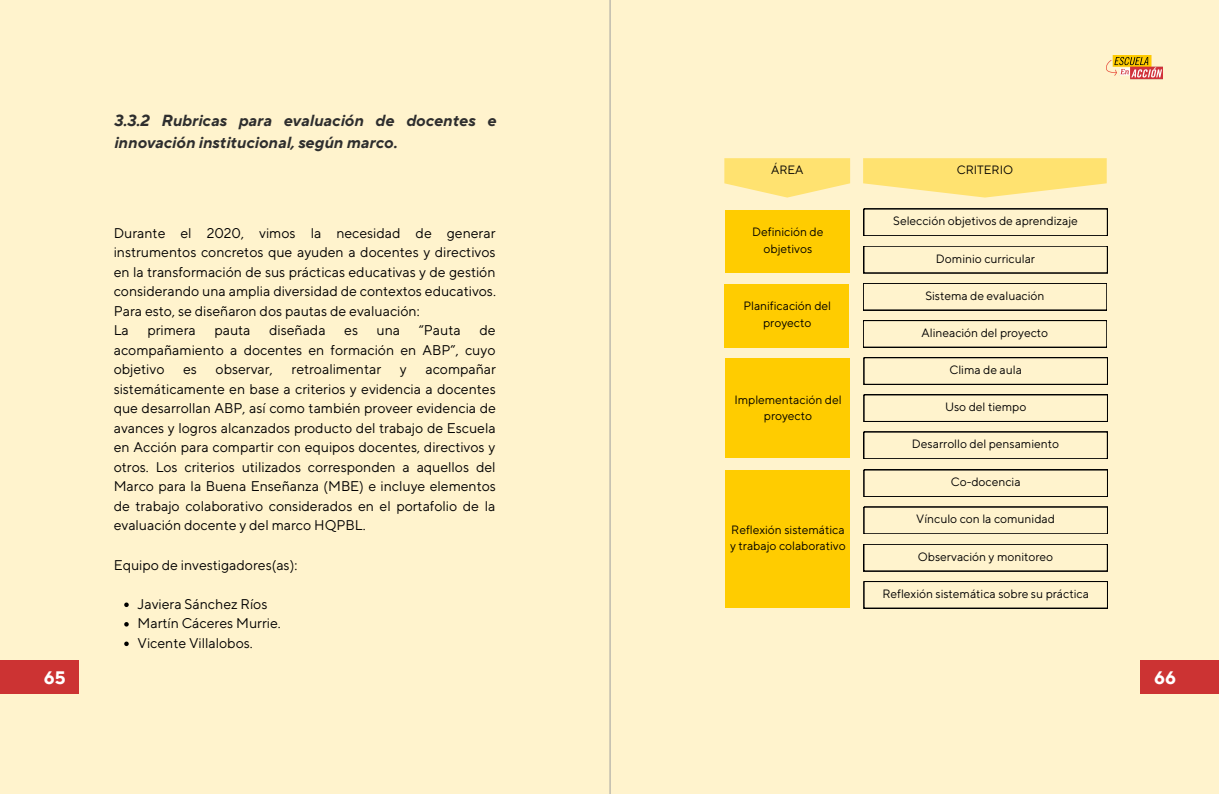
<style>
.page{position:relative;width:1219px;height:794px;background:#fff}
.page>*{position:absolute;margin:0;border:0;box-sizing:border-box;transform-origin:0 0}
.t1{font:700 18px "TT Norms Pro";color:#fff}
.t2{font:italic 700 16px/21.8px "TT Norms Pro";color:#2e2e2e}
.t3{font:14px/19.5px "TT Norms Pro";color:#000}
.t4{font:12px/16.5px "TT Norms Pro";color:#000;text-align:center}
</style>
<div class="page">
<div style="left:0;top:0;width:1219px;height:793px;background:#fff3cd"></div>
<svg style="left:124px;top:602px;width:5px;height:5px"></svg>
<svg style="left:124px;top:622px;width:5px;height:4px"></svg>
<svg style="left:124px;top:641px;width:5px;height:5px"></svg>
<hr style="left:610px;top:0;width:1px;height:793px;background:#9e9e9e">
<div style="left:1140px;top:660px;width:79px;height:34px;background:#c33"></div>
<div style="left:0;top:660px;width:79px;height:34px;background:#c33"></div>
<img style="left:1107px;top:55px;width:55px;height:24px">
<svg style="left:864px;top:209px;width:243px;height:27px"></svg>
<div style="left:725px;top:210px;width:124px;height:63px;background:#fc0"></div>
<svg style="left:724px;top:158px;width:126px;height:39px"></svg>
<svg style="left:863px;top:158px;width:243px;height:39px"></svg>
<svg style="left:864px;top:246px;width:243px;height:27px"></svg>
<svg style="left:863px;top:283px;width:244px;height:27px"></svg>
<div style="left:724px;top:284px;width:125px;height:63px;background:#fc0"></div>
<svg style="left:863px;top:320px;width:244px;height:27px"></svg>
<svg style="left:864px;top:357px;width:243px;height:27px"></svg>
<div style="left:725px;top:358px;width:124px;height:100px;background:#fc0"></div>
<svg style="left:864px;top:394px;width:243px;height:27px"></svg>
<svg style="left:864px;top:432px;width:243px;height:27px"></svg>
<svg style="left:864px;top:469px;width:243px;height:27px"></svg>
<div style="left:725px;top:470px;width:124px;height:138px;background:#fc0"></div>
<svg style="left:864px;top:507px;width:243px;height:27px"></svg>
<svg style="left:864px;top:544px;width:243px;height:27px"></svg>
<svg style="left:864px;top:581px;width:243px;height:27px"></svg>
<p class="t2" style="left:114px;top:110px;width:384px">3.3.2 Rubricas para evaluación de docentes e innovación institucional, según marco.</p>
<p class="t3" style="left:114px;top:223px;width:384px">Durante el 2020, vimos la necesidad de generar instrumentos concretos que ayuden a docentes y directivos en la transformación de sus prácticas educativas y de gestión considerando una amplia diversidad de contextos educativos.<br>Para esto, se diseñaron dos pautas de evaluación:<br>La</p>
<p class="t3" style="left:147px;top:321px;width:50px">primera</p>
<p class="t3" style="left:214px;top:321px;width:38px">pauta</p>
<p class="t3" style="left:269px;top:321px;width:58px">diseñada</p>
<p class="t3" style="left:344px;top:321px;width:15px">es</p>
<p class="t3" style="left:377px;top:321px;width:25px">una</p>
<p class="t3" style="left:419px;top:321px;width:43px">“Pauta</p>
<p class="t3" style="left:114px;top:321px;width:383px;text-align:justify;text-indent:366px">de acompañamiento a docentes en formación en ABP”, cuyo objetivo</p>
<p class="t3" style="left:183px;top:360px;width:15px">es</p>
<p class="t3" style="left:216px;top:360px;width:59px">observar,</p>
<p class="t3" style="left:291px;top:360px;width:91px">retroalimentar</p>
<p class="t3" style="left:400px;top:360px;width:8px">y</p>
<p class="t3" style="left:114px;top:360px;width:384px;text-align:justify;text-indent:312px">acompañar sistemáticamente en base a criterios y evidencia a docentes que desarrollan ABP, así como también proveer evidencia de avances y logros alcanzados producto del trabajo de Escuela en Acción para compartir con equipos docentes, directivos y otros. Los criterios utilizados corresponden a aquellos del Marco para la Buena Enseñanza (MBE) e incluye elementos de trabajo colaborativo considerados en el portafolio de la evaluación docente y del marco HQPBL.</p>
<p class="t3" style="left:114px;top:555px;width:185px">Equipo de investigadores(as):</p>
<p class="t3" style="left:138px;top:594px;width:145px">Javiera Sánchez Ríos<br>Martín Cáceres Murrie.<br>Vicente Villalobos.</p>
<p class="t4" style="left:771px;top:162px;width:34px">ÁREA</p>
<p class="t4" style="left:956px;top:162px;width:58px">CRITERIO</p>
<p class="t4" style="left:752px;top:224px;width:73px">Definición de objetivos</p>
<p class="t4" style="left:743px;top:298px;width:89px">Planificación del proyecto</p>
<p class="t4" style="left:893px;top:213px;width:186px">Selección objetivos de aprendizaje</p>
<p class="t4" style="left:936px;top:250px;width:101px">Dominio curricular</p>
<p class="t4" style="left:925px;top:288px;width:121px">Sistema de evaluación</p>
<p class="t4" style="left:921px;top:325px;width:128px">Alineación del proyecto</p>
<p class="t4" style="left:949px;top:362px;width:74px">Clima de aula</p>
<p class="t4" style="left:734px;top:391px;width:109px">Implementación del proyecto</p>
<p class="t4" style="left:945px;top:399px;width:83px">Uso del tiempo</p>
<p class="t4" style="left:912px;top:436px;width:149px">Desarrollo del pensamiento</p>
<p class="t4" style="left:951px;top:474px;width:71px">Co-docencia</p>
<p class="t4" style="left:730px;top:522px;width:117px;text-align:left">Reflexión sistemática y trabajo colaborativo</p>
<p class="t4" style="left:916px;top:511px;width:140px">Vínculo con la comunidad</p>
<p class="t4" style="left:918px;top:548px;width:137px">Observación y monitoreo</p>
<p class="t4" style="left:882px;top:585px;width:208px">Reflexión sistemática sobre su práctica</p>
<p class="t1" style="left:44px;top:666px;width:23px">65</p>
<p class="t1" style="left:1154px;top:666px;width:23px">66</p>
</div>
